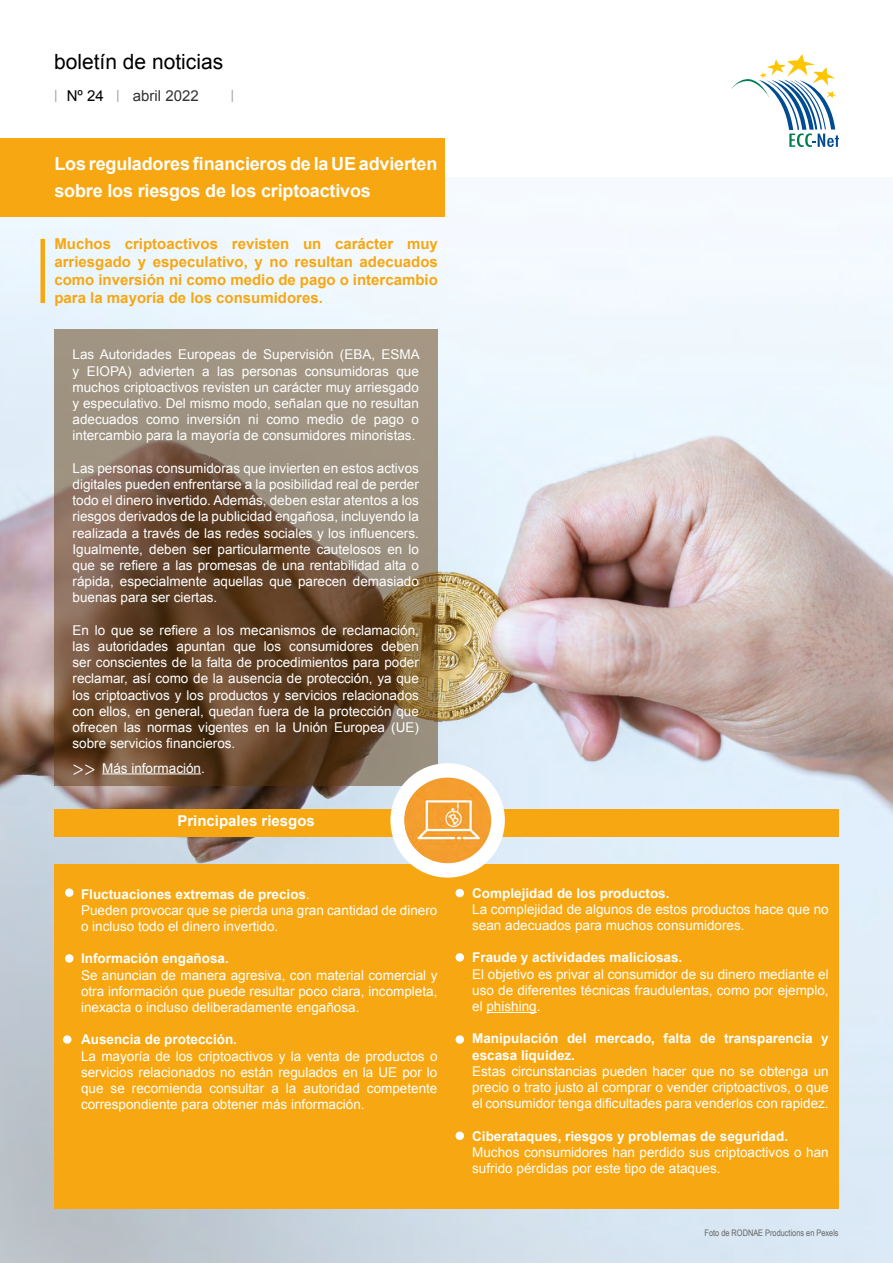
<style>
.page{position:relative;width:893px;height:1263px;background:#fff}
.page>*{position:absolute;margin:0;border:0;box-sizing:border-box;transform-origin:0 0}
.t1{font:21px "Arial";color:#000}
.t2{font:700 18px/27px "Arial";letter-spacing:-.01em;color:#fff}
.t3{font:700 15px/18px "Arial";color:#f7a711;text-align:justify}
.t4{font:700 15px "Arial";color:#fff}
.t5{font:15px "Arial";color:#333}
.t6{font:15px "Arial";color:#000}
.t7{font:13.5px/16.2px "Arial";color:#fff;text-align:justify}
.t8{font:700 13.5px/16.2px "Arial";color:#fff}
.t9{font:9px "Arial Narrow";color:#646464}
.s1{font-family:"Minion Pro";font-size:21px}
.s2{font-weight:700}
</style>
<div class="page">
<svg style="left:731px;top:54px;width:108px;height:93px"></svg>
<svg style="left:55px;top:90px;width:1px;height:12px"></svg>
<svg style="left:117px;top:90px;width:1px;height:12px"></svg>
<svg style="left:232px;top:90px;width:1px;height:12px"></svg>
<img style="left:0;top:216px;width:893px;height:1047px">
<div style="left:0;top:138px;width:445px;height:78px;background:#f7a711"></div>
<svg style="left:54px;top:329px;width:383px;height:456px;background:#7e6750"></svg>
<div style="left:40px;top:239px;width:5px;height:64px;background:#f7a711"></div>
<div style="left:54px;top:864px;width:785px;height:345px;background:#f7a711"></div>
<hr style="left:486px;top:1012px;width:51px;height:1px;background:#fff">
<div style="left:456px;top:889px;width:7px;height:7px;background:#fff;border-radius:50%"></div>
<div style="left:456px;top:889px;width:8px;height:8px;border:2px solid #fff;border-radius:50%"></div>
<div style="left:456px;top:1132px;width:7px;height:7px;background:#fff;border-radius:50%"></div>
<div style="left:456px;top:1131px;width:8px;height:9px;border:2px solid #fff;border-radius:50%"></div>
<div style="left:456px;top:954px;width:7px;height:7px;background:#fff;border-radius:50%"></div>
<div style="left:456px;top:953px;width:8px;height:9px;border:2px solid #fff;border-radius:50%"></div>
<div style="left:456px;top:1036px;width:7px;height:7px;background:#fff;border-radius:50%"></div>
<div style="left:456px;top:1035px;width:8px;height:9px;border:2px solid #fff;border-radius:50%"></div>
<div style="left:66px;top:889px;width:7px;height:7px;background:#fff;border-radius:50%"></div>
<div style="left:65px;top:888px;width:9px;height:9px;border:2px solid #fff;border-radius:50%"></div>
<div style="left:66px;top:955px;width:7px;height:7px;background:#fff;border-radius:50%"></div>
<div style="left:65px;top:954px;width:9px;height:9px;border:2px solid #fff;border-radius:50%"></div>
<div style="left:64px;top:1036px;width:7px;height:7px;background:#fff;border-radius:50%"></div>
<div style="left:63px;top:1035px;width:8px;height:9px;border:2px solid #fff;border-radius:50%"></div>
<div style="left:54px;top:809px;width:785px;height:27px;background:#f7a711"></div>
<div style="left:390px;top:763px;width:115px;height:115px;background:#fff;border-radius:50%"></div>
<img style="left:404px;top:777px;width:87px;height:86px">
<hr style="left:102px;top:773px;width:99px;height:1px;background:#fff">
<h1 class="t1" style="left:54px;top:47px;width:171px">boletín de noticias</h1>
<p class="t6" style="left:67px;top:86px;width:39px">Nº 24</p>
<p class="t5" style="left:133px;top:85px;width:67px">abril 2022</p>
<h2 class="t2" style="left:54px;top:150px;width:384px">Los reguladores financieros de la UE advierten sobre los riesgos de los criptoactivos</h2>
<p class="t3" style="left:54px;top:235px;width:385px">Muchos criptoactivos revisten un carácter muy arriesgado y especulativo, y no resultan adecuados como inversión ni como medio de pago o intercambio para la mayoría de los consumidores.</p>
<p class="t7" style="left:73px;top:346px;width:349px">Las Autoridades Europeas de Supervisión (EBA, ESMA y EIOPA) advierten a las personas consumidoras que muchos criptoactivos revisten un carácter muy arriesgado y especulativo. Del mismo modo, señalan que no resultan adecuados como inversión ni como medio de pago o intercambio para la mayoría de consumidores minoristas.</p>
<p class="t7" style="left:73px;top:460px;width:348px">Las personas consumidoras que invierten en estos activos digitales pueden enfrentarse a la posibilidad real de perder todo el dinero invertido. Además, deben estar atentos a los riesgos derivados de la publicidad engañosa, incluyendo la realizada a través de las redes sociales y los influencers.<br>Igualmente, deben ser particularmente cautelosos en lo que se refiere a las promesas de una rentabilidad alta o rápida, especialmente aquellas que parecen demasiado buenas para ser ciertas.</p>
<p class="t7" style="left:73px;top:622px;width:348px">En lo que se refiere a los mecanismos de reclamación, las autoridades apuntan que los consumidores deben ser conscientes de la falta de procedimientos para poder reclamar, así como de la ausencia de protección, ya que los criptoactivos y los productos y servicios relacionados con ellos, en general, quedan fuera de la protección que ofrecen las normas vigentes en la Unión Europea (UE) sobre servicios financieros.</p>
<p class="t7" style="left:73px;top:759px;width:134px"><span class="s1">&gt;&gt;</span> Más información.</p>
<p class="t4" style="left:177px;top:810px;width:139px">Principales riesgos</p>
<p class="t7" style="left:81px;top:886px;width:358px;text-align:left"><span class="s2">Fluctuaciones extremas de precios</span>.<br>Pueden provocar que se pierda una gran cantidad de dinero o incluso todo el dinero invertido.</p>
<p class="t8" style="left:81px;top:951px;width:149px">Información engañosa.</p>
<p class="t7" style="left:81px;top:967px;width:358px">Se anuncian de manera agresiva, con material comercial y otra información que puede resultar poco clara, incompleta, inexacta o incluso deliberadamente engañosa.</p>
<p class="t8" style="left:81px;top:1032px;width:158px">Ausencia de protección.</p>
<p class="t7" style="left:81px;top:1048px;width:358px">La mayoría de los criptoactivos y la venta de productos o servicios relacionados no están regulados en la UE por lo que se recomienda consultar a la autoridad competente correspondiente para obtener más información.</p>
<p class="t8" style="left:472px;top:885px;width:199px">Complejidad de los productos.</p>
<p class="t7" style="left:472px;top:901px;width:358px">La complejidad de algunos de estos productos hace que no sean adecuados para muchos consumidores.</p>
<p class="t8" style="left:472px;top:950px;width:212px">Fraude y actividades maliciosas.</p>
<p class="t7" style="left:472px;top:966px;width:358px">El objetivo es privar al consumidor de su dinero mediante el uso de diferentes técnicas fraudulentas, como por ejemplo, el phishing.</p>
<p class="t8" style="left:472px;top:1031px;width:358px">Manipulación del mercado, falta de transparencia y escasa liquidez.</p>
<p class="t7" style="left:472px;top:1063px;width:358px">Estas circunstancias pueden hacer que no se obtenga un precio o trato justo al comprar o vender criptoactivos, o que el consumidor tenga dificultades para venderlos con rapidez.</p>
<p class="t8" style="left:472px;top:1128px;width:317px">Ciberataques, riesgos y problemas de seguridad.</p>
<p class="t7" style="left:472px;top:1144px;width:358px">Muchos consumidores han perdido sus criptoactivos o han sufrido pérdidas por este tipo de ataques.</p>
<p class="t9" style="left:704px;top:1226px;width:136px">Foto de RODNAE Productions en Pexels</p>
</div>
